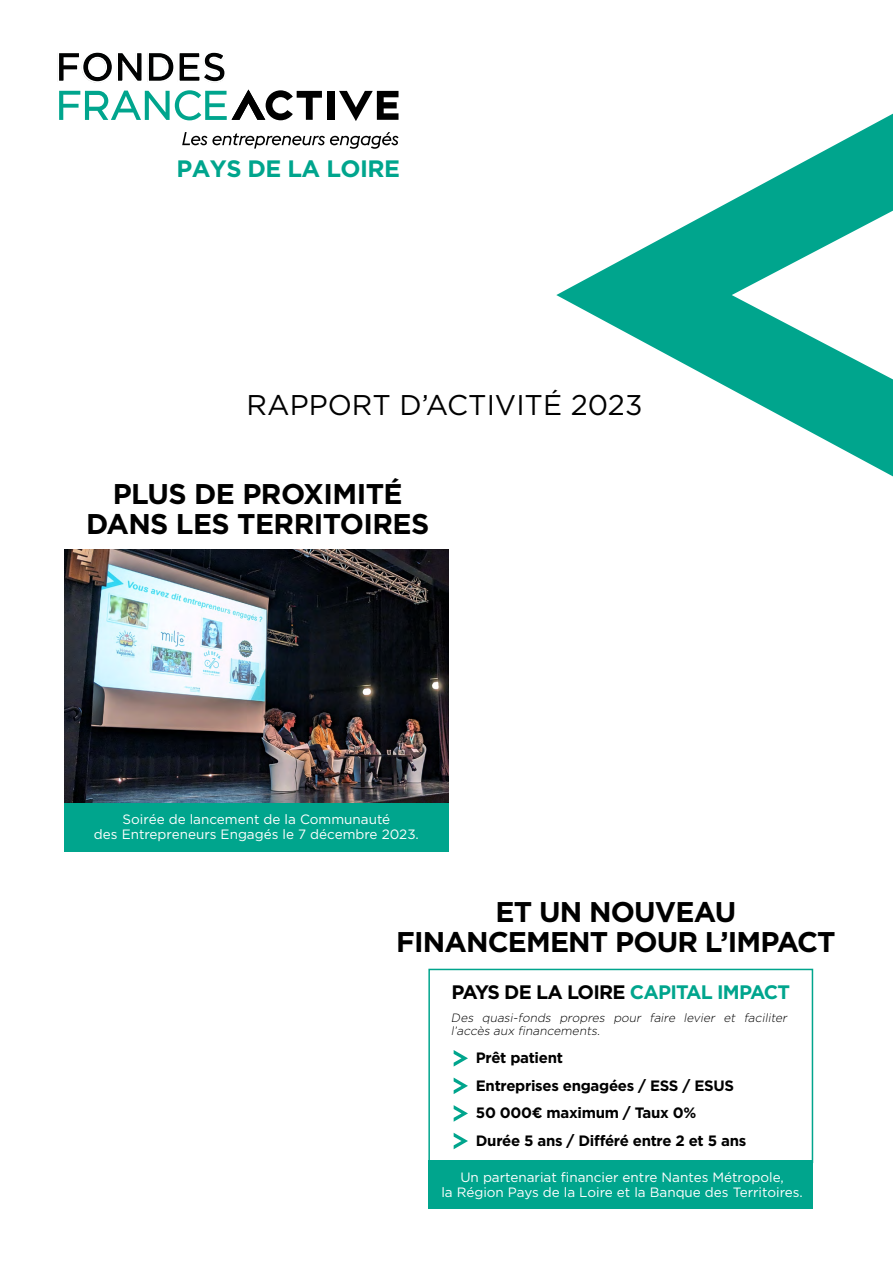
<style>
.page{position:relative;width:893px;height:1263px;background:#fff}
.page>*{position:absolute;margin:0;border:0;box-sizing:border-box;transform-origin:0 0}
.t1{font:700 41.85px "Gotham";letter-spacing:-.03em;color:#010202}
.t2{font:700 28.5px/30px "Gotham";letter-spacing:-.03em;color:#000;text-align:center}
.t3{font:28.5px "Gotham";color:#000}
.t4{font:700 23.7px "Gotham";letter-spacing:-.025em;color:#00a58d}
.t5{font:700 19.5px "Gotham";letter-spacing:-.04em;color:#000}
.t6{font:700 15px/27.6px "Gotham";letter-spacing:-.02em;color:#000}
.t7{font:13.5px/15px "Gotham";color:#fff;text-align:center}
.t8{font:italic 300 12px/13.5px "Gotham";color:#000}
.s1{color:#00a58d}
</style>
<div class="page">
<img style="left:64px;top:549px;width:385px;height:255px">
<div style="left:428px;top:969px;width:385px;height:194px;border:2px solid #00a58d"></div>
<svg style="left:454px;top:1050px;width:14px;height:16px"></svg>
<svg style="left:454px;top:1077px;width:14px;height:17px"></svg>
<svg style="left:454px;top:1133px;width:14px;height:16px"></svg>
<svg style="left:454px;top:1105px;width:14px;height:17px"></svg>
<div style="left:428px;top:1161px;width:385px;height:48px;background:#00a58d"></div>
<svg style="left:556px;top:114px;width:337px;height:362px"></svg>
<div style="left:327px;top:91px;width:7px;height:29px;background:#000"></div>
<svg style="left:339px;top:91px;width:59px;height:30px"></svg>
<svg style="left:182px;top:132px;width:216px;height:17px"></svg>
<svg style="left:59px;top:90px;width:263px;height:30px"></svg>
<div style="left:64px;top:804px;width:385px;height:48px;background:#00a58d"></div>
<h1 class="t1" style="left:55px;top:43px;width:174px">FONDES</h1>
<h3 class="t4" style="left:176px;top:155px;width:225px">PAYS DE LA LOIRE</h3>
<h2 class="t3" style="left:247px;top:387px;width:397px">RAPPORT D’ACTIVITÉ 2023</h2>
<h2 class="t2" style="left:86px;top:479px;width:345px">PLUS DE PROXIMITÉ<br>DANS LES TERRITOIRES</h2>
<p class="t7" style="left:94px;top:812px;width:326px">Soirée de lancement de la Communauté<br>des Entrepreneurs Engagés le 7 décembre 2023.</p>
<h2 class="t2" style="left:396px;top:897px;width:441px">ET UN NOUVEAU<br>FINANCEMENT POUR L’IMPACT</h2>
<h3 class="t5" style="left:452px;top:979px;width:340px">PAYS DE LA LOIRE <span class="s1">CAPITAL IMPACT</span></h3>
<p class="t8" style="left:451px;top:1010px;width:340px">Des quasi-fonds propres pour faire levier et faciliter l’accès aux financements.</p>
<p class="t6" style="left:476px;top:1044px;width:260px">Prêt patient<br>Entreprises engagées / ESS / ESUS</p>
<p class="t6" style="left:476px;top:1099px;width:222px">50 000€ maximum / Taux 0%</p>
<p class="t6" style="left:476px;top:1127px;width:272px">Durée 5 ans / Différé entre 2 et 5 ans</p>
<p class="t7" style="left:441px;top:1169px;width:363px">Un partenariat financier entre Nantes Métropole,<br>la Région Pays de la Loire et la Banque des Territoires.</p>
</div>
